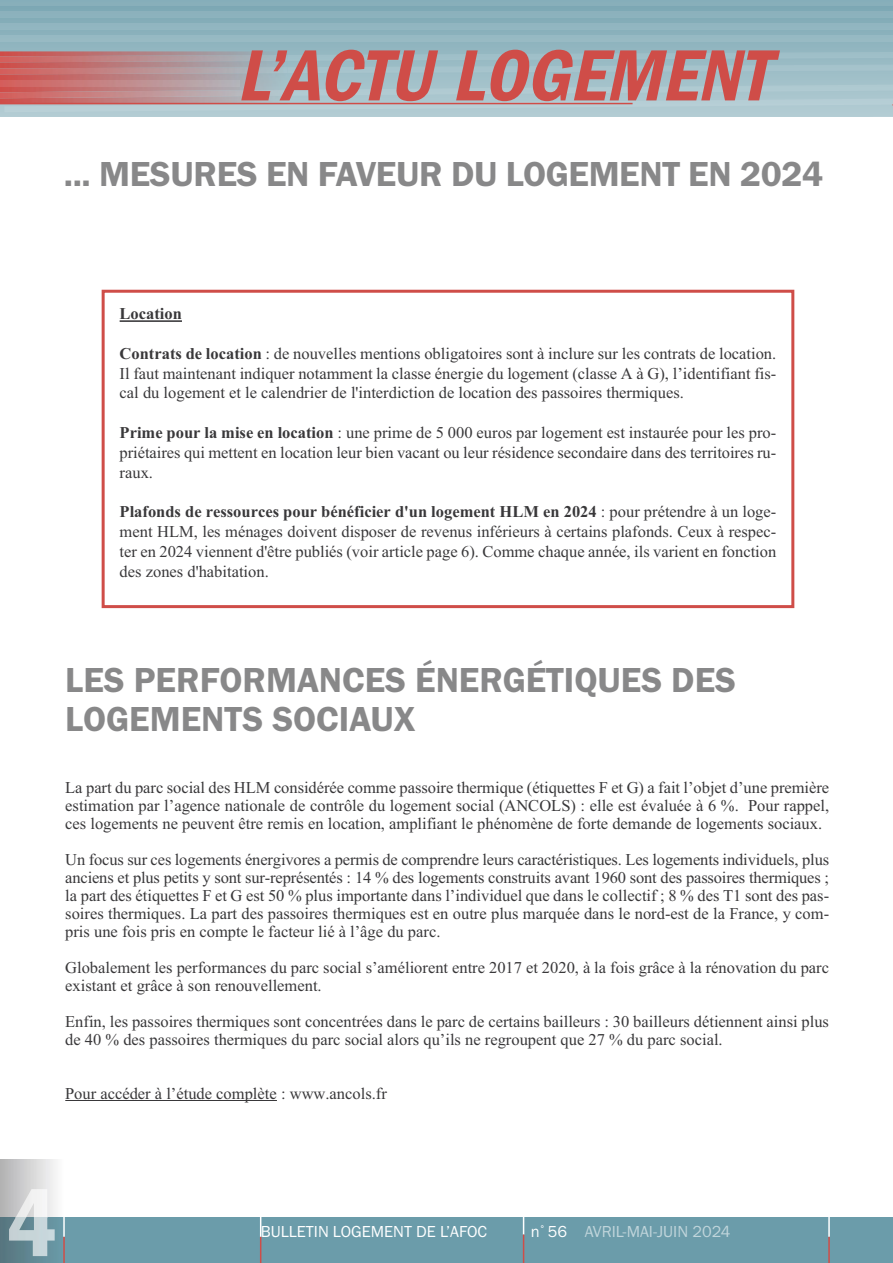
<style>
.page{position:relative;width:893px;height:1263px;background:#fff}
.page>*{position:absolute;margin:0;border:0;box-sizing:border-box;transform-origin:0 0}
.t1{font:italic 600 condensed 75px "Franklin Gothic";color:#cf4d48}
.t2{font:600 36px/38.8px "Franklin Gothic";color:#888889}
.t3{font:16.5px/18px "Times New Roman";color:#39383a;text-align:justify}
.t4{font:16.5px "Franklin Gothic";color:#fff}
.t5{font:16.5px "Franklin Gothic";color:#c0d5db}
.t6{font:700 16.5px "Times New Roman";color:#39383a}
.s1{font-weight:700}
.s2{color:#fff}
</style>
<div class="page">
<div style="left:0;top:1217px;width:893px;height:46px;background:#6b9caa"></div>
<svg style="left:260px;top:1217px;width:1px;height:46px"></svg>
<svg style="left:523px;top:1217px;width:1px;height:46px"></svg>
<hr style="left:828px;top:1211px;width:2px;height:26px;background:#fff">
<hr style="left:828px;top:1237px;width:2px;height:26px;background:#cf4d48">
<img style="left:14px;top:1189px;width:36px;height:28px">
<img style="left:9px;top:1217px;width:46px;height:39px">
<hr style="left:63px;top:1211px;width:2px;height:26px;background:#fff">
<hr style="left:63px;top:1237px;width:2px;height:26px;background:#cf4d48">
<svg style="left:0;top:6px;width:893px;height:93px;background:#8bb1bc"></svg>
<img style="left:0;top:98px;width:287px;height:5px">
<img style="left:0;top:83px;width:287px;height:7px">
<img style="left:0;top:83px;width:239px;height:3px">
<div style="left:287px;top:85px;width:606px;height:11px;background:#adc8d0"></div>
<img style="left:0;top:90px;width:287px;height:8px">
<img style="left:4px;top:99px;width:889px;height:5px">
<div style="left:0;top:12px;width:893px;height:6px;background:#8cb2bd"></div>
<div style="left:0;top:24px;width:893px;height:6px;background:#91b6c0"></div>
<svg style="left:0;top:42px;width:893px;height:41px;background:#a1afb7"></svg>
<div style="left:0;top:36px;width:893px;height:6px;background:#97bac3"></div>
<hr style="left:0;top:103px;width:633px;height:1px;background:#cf4d48">
<div style="left:0;top:104px;width:893px;height:13px;background:#b3ccd3"></div>
<hr style="left:65px;top:1100px;width:212px;height:1px;background:#39383a">
<div style="left:102px;top:290px;width:692px;height:318px;border:3px solid #cf4d48"></div>
<hr style="left:120px;top:320px;width:62px;height:2px;background:#39383a">
<h1 class="t1" style="left:237px;top:31px;width:554px">L’ACTU LOGEMENT</h1>
<h2 class="t2" style="left:64px;top:154px;width:761px">... MESURES EN FAVEUR DU LOGEMENT EN 2024</h2>
<p class="t6" style="left:120px;top:304px;width:64px">Location</p>
<p class="t3" style="left:120px;top:343px;width:658px;line-height:19.8px"><span class="s1">Contrats de location</span> : de nouvelles mentions obligatoires sont à inclure sur les contrats de location.<br>Il faut maintenant indiquer notamment la classe énergie du logement (classe A à G), l’identifiant fis&shy;cal du logement et le calendrier de l'interdiction de location des passoires thermiques.</p>
<p class="t3" style="left:120px;top:422px;width:658px;line-height:19.8px"><span class="s1">Prime pour la mise en location</span> : une prime de 5 000 euros par logement est instaurée pour les pro&shy;priétaires qui mettent en location leur bien vacant ou leur résidence secondaire dans des territoires ru&shy;raux.</p>
<p class="t3" style="left:120px;top:502px;width:658px;line-height:19.8px"><span class="s1">Plafonds de ressources pour bénéficier d'un logement HLM en 2024</span> : pour prétendre à un loge&shy;ment HLM, les ménages doivent disposer de revenus inférieurs à certains plafonds. Ceux à respec&shy;ter en 2024 viennent d'être publiés (voir article page 6). Comme chaque année, ils varient en fonction des zones d'habitation.</p>
<h2 class="t2" style="left:65px;top:660px;width:672px">LES PERFORMANCES ÉNERGÉTIQUES DES<br>LOGEMENTS SOCIAUX</h2>
<p class="t3" style="left:65px;top:778px;width:765px">La part du parc social des HLM considérée comme passoire thermique (étiquettes F et G) a fait l’objet d’une première estimation par l’agence nationale de contrôle du logement social (ANCOLS) : elle est évaluée à 6 %. Pour rappel, ces logements ne peuvent être remis en location, amplifiant le phénomène de forte demande de logements sociaux.</p>
<p class="t3" style="left:65px;top:850px;width:765px">Un focus sur ces logements énergivores a permis de comprendre leurs caractéristiques. Les logements individuels, plus anciens et plus petits y sont sur-représentés : 14 % des logements construits avant 1960 sont des passoires thermiques ; la part des étiquettes F et G est 50 % plus importante dans l’individuel que dans le collectif ; 8 % des T1 sont des pas&shy;soires thermiques. La part des passoires thermiques est en outre plus marquée dans le nord-est de la France, y com&shy;pris une fois pris en compte le facteur lié à l’âge du parc.</p>
<p class="t3" style="left:65px;top:958px;width:765px">Globalement les performances du parc social s’améliorent entre 2017 et 2020, à la fois grâce à la rénovation du parc existant et grâce à son renouvellement.</p>
<p class="t3" style="left:65px;top:1012px;width:765px">Enfin, les passoires thermiques sont concentrées dans le parc de certains bailleurs : 30 bailleurs détiennent ainsi plus de 40 % des passoires thermiques du parc social alors qu’ils ne regroupent que 27 % du parc social.</p>
<p class="t3" style="left:65px;top:1084px;width:323px">Pour accéder à l’étude complète : www.ancols.fr</p>
<p class="t4" style="left:261px;top:1221px;width:228px">BULLETIN LOGEMENT DE L’AFOC</p>
<p class="t5" style="left:531px;top:1221px;width:201px"><span class="s2">n</span><sup>°</sup> <span class="s2">56</span> AVRIL-MAI-JUIN 2024</p>
</div>
